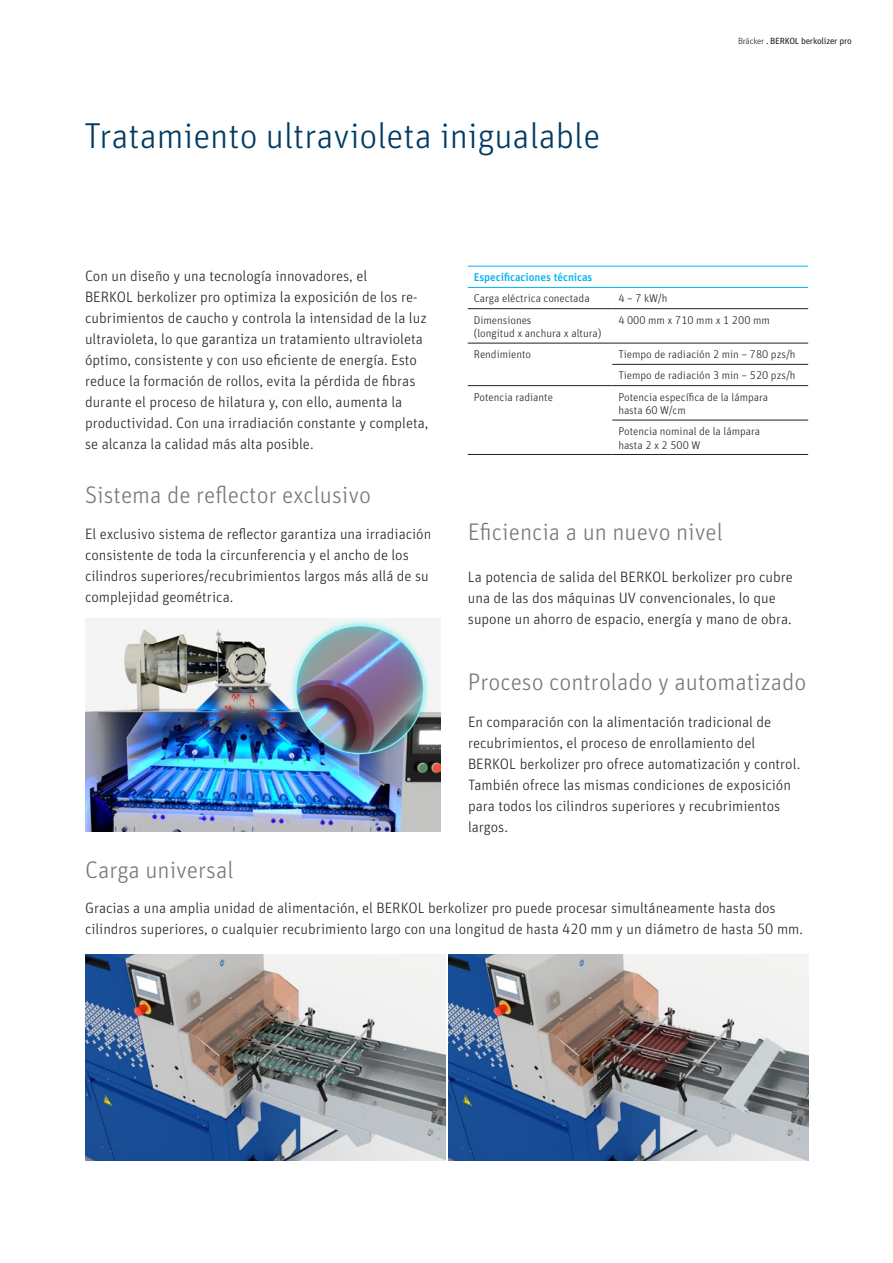
<style>
.page{position:relative;width:893px;height:1263px;background:#fff}
.page>*{position:absolute;margin:0;border:0;box-sizing:border-box;transform-origin:0 0}
.t1{font:300 36px "Unit Pro";color:#003a63}
.t2{font:300 24px "Unit Pro";color:#76787b}
.t3{font:300 15px/21px "Unit Pro";color:#231f20}
.t4{font:300 11.25px/13.5px "Unit Pro";color:#231f20}
.t5{font:500 11.25px "Unit Pro";color:#02b5eb}
.t6{font:9px "Unit Pro";letter-spacing:-.02em;color:#231f20}
.s1{font-weight:300}
.s2{font-family:"Hanyi Xi Deng Xian";font-weight:400}
</style>
<div class="page">
<img style="left:449px;top:955px;width:360px;height:206px">
<img style="left:85px;top:955px;width:360px;height:206px">
<hr style="left:468px;top:308px;width:144px;height:1px;background:#231f20">
<hr style="left:612px;top:308px;width:196px;height:1px;background:#231f20">
<hr style="left:468px;top:343px;width:144px;height:1px;background:#231f20">
<hr style="left:612px;top:343px;width:196px;height:1px;background:#231f20">
<hr style="left:612px;top:364px;width:196px;height:1px;background:#231f20">
<hr style="left:468px;top:385px;width:144px;height:1px;background:#231f20">
<hr style="left:612px;top:385px;width:196px;height:1px;background:#231f20">
<hr style="left:612px;top:420px;width:196px;height:1px;background:#231f20">
<hr style="left:468px;top:454px;width:144px;height:1px;background:#231f20">
<hr style="left:612px;top:454px;width:196px;height:1px;background:#231f20">
<hr style="left:468px;top:287px;width:144px;height:1px;background:#02b5eb">
<hr style="left:612px;top:287px;width:196px;height:1px;background:#02b5eb">
<hr style="left:468px;top:266px;width:144px;height:1px;background:#02b5eb">
<hr style="left:612px;top:266px;width:196px;height:1px;background:#02b5eb">
<img style="left:85px;top:619px;width:355px;height:212px">
<h1 class="t1" style="left:84px;top:110px;width:518px">Tratamiento ultravioleta inigualable</h1>
<p class="t6" style="left:738px;top:34px;width:115px"><span class="s1">Bräcker</span> . BERKOL berkolizer pro</p>
<p class="t3" style="left:85px;top:264px;width:345px">Con un diseño y una tecnología innovadores, el<br>BERKOL berkolizer pro optimiza la exposición de los re&shy;cubrimientos de caucho y controla la intensidad de la luz ultravioleta, lo que garantiza un tratamiento ultravioleta óptimo, consistente y con uso eficiente de energía. Esto reduce la formación de rollos, evita la pérdida de fibras durante el proceso de hilatura y, con ello, aumenta la productividad. Con una irradiación constante y completa, se alcanza la calidad más alta posible.</p>
<h2 class="t2" style="left:85px;top:478px;width:288px">Sistema de reflector exclusivo</h2>
<p class="t3" style="left:85px;top:523px;width:348px">El exclusivo sistema de reflector garantiza una irradiación consistente de toda la circunferencia y el ancho de los cilindros superiores/recubrimientos largos más allá de su complejidad geométrica.</p>
<h2 class="t2" style="left:85px;top:853px;width:150px">Carga universal</h2>
<p class="t5" style="left:474px;top:269px;width:120px">Especificaciones técnicas</p>
<p class="t4" style="left:474px;top:291px;width:117px">Carga eléctrica conectada</p>
<p class="t4" style="left:618px;top:291px;width:51px">4 – 7 kW/h</p>
<p class="t4" style="left:474px;top:312px;width:129px">Dimensiones<br>(longitud x anchura x altura)</p>
<p class="t4" style="left:618px;top:312px;width:153px">4 000 mm x 710 mm x 1 200 mm</p>
<p class="t4" style="left:474px;top:347px;width:59px">Rendimiento</p>
<p class="t4" style="left:618px;top:343px;width:179px;line-height:21.3px">Tiempo de radiación 2 min – 780 pzs/h<br>Tiempo de radiación 3 min – 520 pzs/h</p>
<p class="t4" style="left:474px;top:389px;width:81px">Potencia radiante</p>
<p class="t4" style="left:618px;top:389px;width:151px">Potencia específica de la lámpara hasta 60 W/cm</p>
<p class="t4" style="left:618px;top:424px;width:143px">Potencia nominal de la lámpara hasta 2 x 2 500 W</p>
<h2 class="t2" style="left:468px;top:515px;width:257px">Eficiencia a un nuevo <span class="s2">nivel</span></h2>
<p class="t3" style="left:468px;top:565px;width:327px">La potencia de salida del BERKOL berkolizer pro cubre una de las dos máquinas UV convencionales, lo que supone un ahorro de espacio, energía <span class="s2">y mano de obra.</span></p>
<h2 class="t2" style="left:468px;top:665px;width:340px">Proceso controlado y automatizado</h2>
<p class="t3" style="left:468px;top:711px;width:334px">En comparación con la alimentación tradicional de recubrimientos, el proceso de enrollamiento del BERKOL berkolizer pro ofrece automatización y control.<br>También ofrece las mismas condiciones de exposición para todos los cilindros superiores y recubrimientos largos.</p>
<p class="t3" style="left:85px;top:897px;width:719px">Gracias a una amplia unidad de alimentación, el BERKOL berkolizer pro puede procesar simultáneamente hasta dos cilindros superiores, o cualquier recubrimiento largo con una longitud de hasta 420 mm y un diámetro de <span class="s2">hasta 50 mm.</span></p>
</div>
